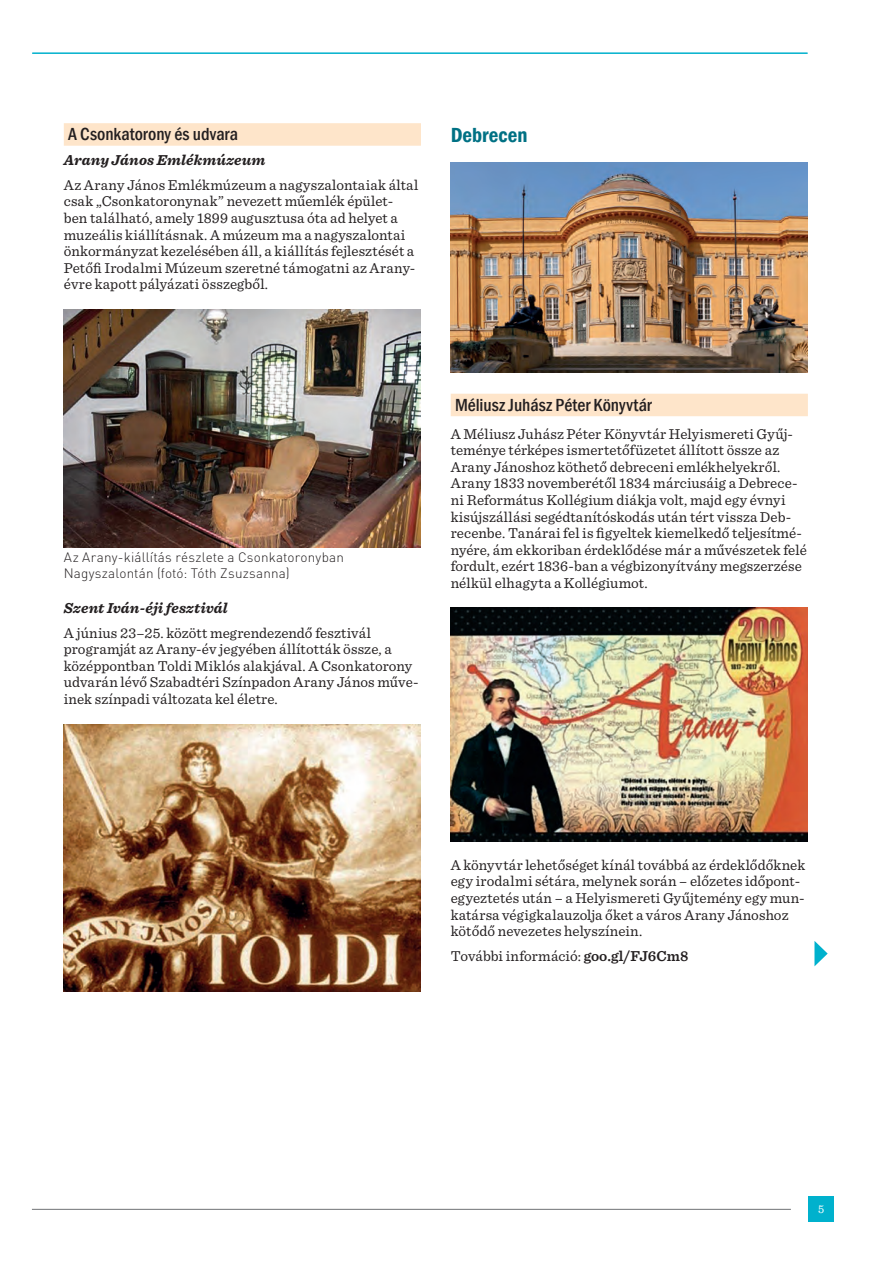
<style>
.page{position:relative;width:893px;height:1263px;background:#fff}
.page>*{position:absolute;margin:0;border:0;box-sizing:border-box;transform-origin:0 0}
.t1{font:600 condensed 21px "Franklin Gothic";color:#007184}
.t2{font:500 condensed 18px "Franklin Gothic";color:#231f20}
.t3{font:15px/16.6px "Sentinel";letter-spacing:.005em;color:#231f20}
.t4{font:italic 700 15px "Sentinel";letter-spacing:.01em;color:#231f20}
.t5{font:300 13.5px/16.2px "DIN Pro";letter-spacing:.01em;color:#231f20}
.t6{font:12px "Sentinel";color:#fff}
.s1{font-weight:600}
</style>
<div class="page">
<div style="left:808px;top:1197px;width:26px;height:25px;background:#00b1cd"></div>
<hr style="left:32px;top:1209px;width:759px;height:1px;background:#808285">
<hr style="left:33px;top:52px;width:774px;height:2px;background:#00b1cd">
<div style="left:64px;top:123px;width:357px;height:23px;background:#fee5ca"></div>
<img style="left:64px;top:309px;width:357px;height:238px">
<img style="left:64px;top:724px;width:357px;height:267px">
<div style="left:451px;top:394px;width:357px;height:22px;background:#fee5ca"></div>
<img style="left:451px;top:162px;width:357px;height:210px">
<img style="left:451px;top:608px;width:357px;height:234px">
<svg style="left:815px;top:941px;width:13px;height:25px"></svg>
<p class="t2" style="left:68px;top:122px;width:171px">A Csonkatorony és udvara</p>
<p class="t4" style="left:64px;top:148px;width:203px">Arany János Emlékmúzeum</p>
<p class="t3" style="left:64px;top:176px;width:356px">Az Arany János Emlékmúzeum a nagyszalontaiak által csak „Csonkatoronynak” nevezett műemlék épület&shy;ben található, amely 1899 augusztusa óta ad helyet a muzeális kiállításnak. A múzeum ma a nagyszalontai önkormányzat kezelésében áll, a kiállítás fejlesztését a Petőfi Irodalmi Múzeum szeretné támogatni az Arany&shy;évre kapott pályázati összegből.</p>
<h1 class="t1" style="left:451px;top:121px;width:78px">Debrecen</h1>
<p class="t5" style="left:64px;top:549px;width:282px">Az Arany-kiállítás részlete a Csonkatoronyban<br>Nagyszalontán (fotó: Tóth Zsuzsanna)</p>
<p class="t4" style="left:64px;top:596px;width:166px">Szent Iván-éji fesztivál</p>
<p class="t3" style="left:64px;top:623px;width:356px">A június 23–25. között megrendezendő fesztivál programját az Arany-év jegyében állították össze, a középpontban Toldi Miklós alakjával. A Csonkatorony udvarán lévő Szabadtéri Színpadon Arany János műve&shy;inek színpadi változata kel életre.</p>
<p class="t2" style="left:455px;top:393px;width:198px">Méliusz Juhász Péter Könyvtár</p>
<p class="t3" style="left:451px;top:424px;width:358px">A Méliusz Juhász Péter Könyvtár Helyismereti Gyűj&shy;teménye térképes ismertetőfüzetet állított össze az Arany Jánoshoz köthető debreceni emlékhelyekről.<br>Arany 1833 novemberétől 1834 márciusáig a Debrece&shy;ni Református Kollégium diákja volt, majd egy évnyi kisújszállási segédtanítóskodás után tért vissza Deb&shy;recenbe. Tanárai fel is figyeltek kiemelkedő teljesítmé&shy;nyére, ám ekkoriban érdeklődése már a művészetek felé fordult, ezért 1836-ban a végbizonyítvány megszerzése nélkül elhagyta a Kollégiumot.</p>
<p class="t3" style="left:451px;top:856px;width:356px">A könyvtár lehetőséget kínál továbbá az érdeklődőknek egy irodalmi sétára, melynek során – előzetes időpont&shy;egyeztetés után – a Helyismereti Gyűjtemény egy mun&shy;katársa végigkalauzolja őket a város Arany Jánoshoz kötődő nevezetes helyszínein.</p>
<p class="t3" style="left:451px;top:947px;width:239px">További információ: <span class="s1">goo.gl/FJ6Cm8</span></p>
<p class="t6" style="left:818px;top:1200px;width:8px">5</p>
</div>
